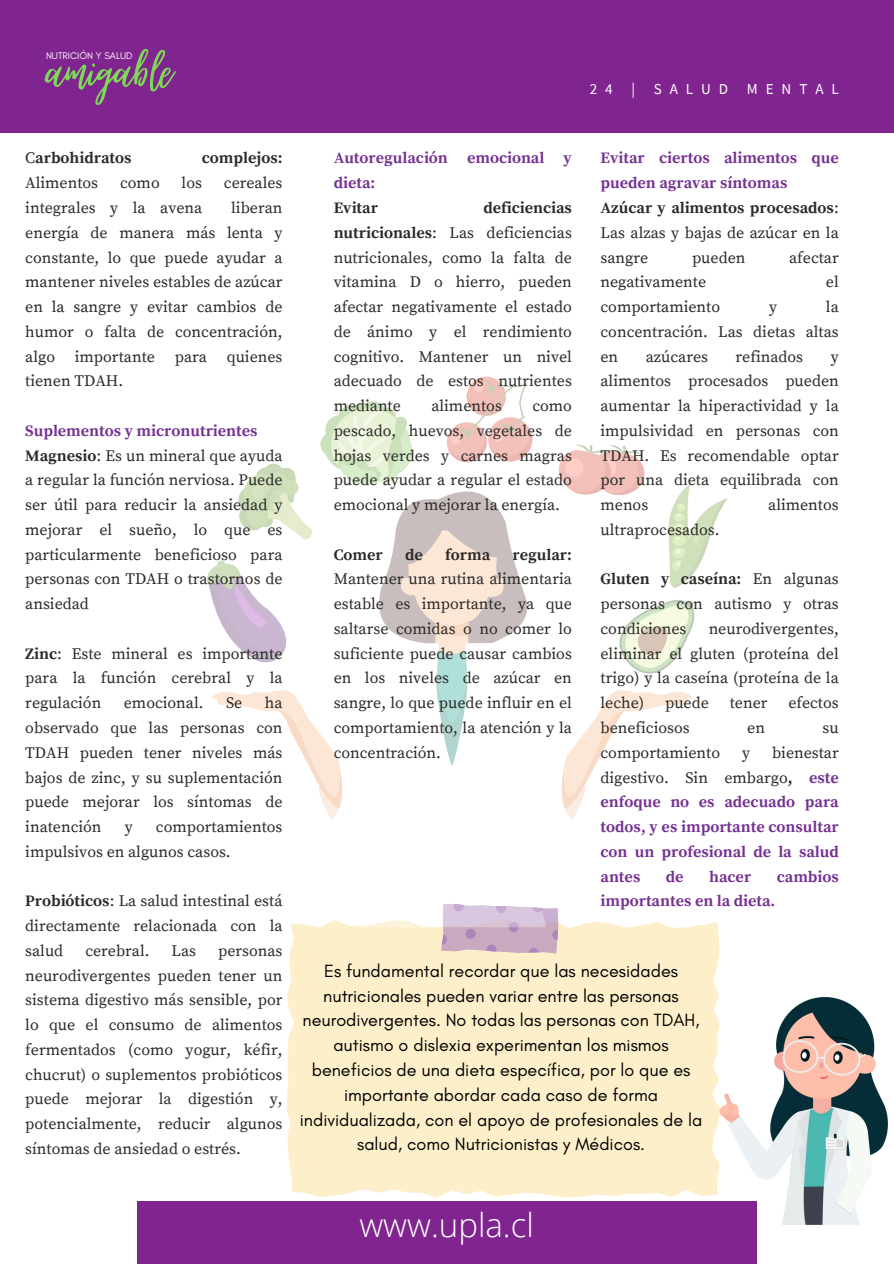
<style>
.page{position:relative;width:894px;height:1264px;background:#fff}
.page>*{position:absolute;margin:0;border:0;box-sizing:border-box;transform-origin:0 0}
.t1{font:72px "Virtual";color:#7ed957}
.t2{font:300 33px "Open Sans";color:#fff}
.t3{font:18px/24.8px "Glacial Indifference";color:#000;text-align:center}
.t4{font:15.9px/24.8px "Source Serif Pro";color:#2b2a27;text-align:justify}
.t5{font:700 15.9px/24.8px "Source Serif Pro";color:#753192}
.t6{font:700 15.9px "Source Serif Pro";color:#2b2a27}
.t7{font:15.15px "Source Sans Pro";letter-spacing:.52em;color:#fff}
.t8{font:9.9px "Glacial Indifference";color:#fff}
.s1{font-weight:400}
.s2{font-weight:700;color:#753192}
.s3{font-weight:700}
.s4{color:#2b2a27}
.s5{font-weight:400;color:#2b2a27}
</style>
<div class="page">
<div style="left:0;top:0;width:893px;height:132px;background:#80248f"></div>
<div style="left:138px;top:1200px;width:618px;height:63px;background:#80248f"></div>
<div style="left:286px;top:921px;width:433px;height:276px;background:#fcefca"></div>
<svg style="left:441px;top:927px;width:117px;height:26px;background:#c9aabf"></svg>
<img style="left:719px;top:997px;width:168px;height:227px">
<svg style="left:668px;top:483px;width:59px;height:104px"></svg>
<svg style="left:571px;top:690px;width:121px;height:130px"></svg>
<svg style="left:332px;top:751px;width:239px;height:176px"></svg>
<svg style="left:619px;top:600px;width:76px;height:74px"></svg>
<svg style="left:558px;top:444px;width:86px;height:51px"></svg>
<svg style="left:207px;top:376px;width:328px;height:444px"></svg>
<h4 class="t1" style="left:46px;top:33px;width:128px">amigable</h4>
<p class="t8" style="left:46px;top:50px;width:88px">NUTRICIÓN Y SALUD</p>
<h5 class="t6" style="left:25px;top:149px;width:108px"><span class="s1">C</span>arbohidratos</h5>
<h5 class="t6" style="left:202px;top:149px;width:82px">complejos:</h5>
<h5 class="t4" style="left:25px;top:171px;width:74px">Alimentos</h5>
<h5 class="t4" style="left:120px;top:171px;width:41px">como</h5>
<h5 class="t4" style="left:182px;top:171px;width:22px">los</h5>
<h5 class="t4" style="left:224px;top:171px;width:60px">cereales</h5>
<h5 class="t4" style="left:25px;top:196px;width:178px">integrales y la avena</h5>
<h5 class="t4" style="left:25px;top:196px;width:259px;text-indent:206px">liberan energía de manera más lenta y constante, lo que puede ayudar a mantener niveles estables de azúcar en la sangre y evitar cambios de humor o falta de concentración, algo importante para quienes tienen TDAH.</h5>
<h5 class="t4" style="left:25px;top:419px;width:259px;text-align:left"><span class="s2">Suplementos y micronutrientes<br></span><span class="s3">Magnesio</span>: Es un mineral que ayuda a regular la función nerviosa. Puede ser útil para reducir la ansiedad y mejorar el sueño, lo que es particularmente beneficioso para personas con TDAH o trastornos de ansiedad</h5>
<h5 class="t4" style="left:25px;top:641px;width:259px"><span class="s3">Zinc</span>: Este mineral es importante para la función cerebral y la regulación</h5>
<h5 class="t4" style="left:25px;top:691px;width:259px;text-indent:239px">ha observado que las personas con TDAH pueden tener niveles más bajos de zinc, y su suplementación puede mejorar los síntomas de inatención</h5>
<h5 class="t4" style="left:124px;top:691px;width:81px">emocional.</h5>
<h5 class="t4" style="left:226px;top:691px;width:18px">Se</h5>
<h5 class="t4" style="left:25px;top:815px;width:259px;text-indent:131px">comportamientos impulsivos en algunos casos.</h5>
<h5 class="t4" style="left:25px;top:889px;width:259px"><span class="s3">Probióticos</span>: La salud intestinal está directamente relacionada con la salud</h5>
<h5 class="t4" style="left:125px;top:815px;width:10px">y</h5>
<h5 class="t4" style="left:85px;top:938px;width:66px">cerebral.</h5>
<h5 class="t4" style="left:171px;top:938px;width:26px">Las</h5>
<h5 class="t4" style="left:25px;top:938px;width:259px;text-indent:193px">personas neurodivergentes pueden tener un sistema digestivo más sensible, por lo que el consumo de alimentos fermentados (como yogur, kéfir, chucrut) o suplementos probióticos puede mejorar la digestión y, potencialmente, reducir algunos síntomas de ansiedad o estrés.</h5>
<h5 class="t7" style="left:589px;top:79px;width:250px">24 | SALUD MENTAL</h5>
<h5 class="t5" style="left:333px;top:146px;width:240px">Autoregulación emocional y dieta:<br><span class="s4">Evitar</span></h5>
<h5 class="t4" style="left:333px;top:196px;width:240px;text-indent:150px"><span class="s3">deficiencias nutricionales</span>: Las deficiencias nutricionales, como la falta de vitamina D o hierro, pueden afectar negativamente el estado de ánimo y el rendimiento cognitivo. Mantener un nivel adecuado de estos nutrientes mediante</h5>
<h5 class="t4" style="left:431px;top:394px;width:72px">alimentos</h5>
<h5 class="t4" style="left:333px;top:394px;width:240px;text-indent:199px">como pescado, huevos, vegetales de hojas verdes y carnes magras puede ayudar a regular el estado emocional y mejorar la energía.</h5>
<h5 class="t6" style="left:333px;top:545px;width:51px">Comer</h5>
<h5 class="t6" style="left:405px;top:545px;width:19px">de</h5>
<h5 class="t6" style="left:445px;top:545px;width:46px">forma</h5>
<h5 class="t4" style="left:333px;top:542px;width:240px;text-indent:179px"><span class="s3">regular:<br></span>Mantener una rutina alimentaria estable es importante, ya que saltarse comidas o no comer lo suficiente puede causar cambios en los niveles de azúcar en sangre, lo que puede influir en el comportamiento, la atención y la concentración.</h5>
<h5 class="t5" style="left:600px;top:146px;width:240px">Evitar ciertos alimentos que pueden agravar síntomas<br><span class="s4">Azúcar y alimentos procesados</span><span class="s5">:<br>Las alzas y bajas de azúcar en la sangre</span></h5>
<h5 class="t4" style="left:691px;top:245px;width:55px">pueden</h5>
<h5 class="t4" style="left:789px;top:245px;width:51px">afectar</h5>
<h5 class="t4" style="left:600px;top:270px;width:107px">negativamente</h5>
<h5 class="t4" style="left:825px;top:270px;width:14px">el</h5>
<h5 class="t4" style="left:600px;top:295px;width:121px">comportamiento</h5>
<h5 class="t4" style="left:768px;top:295px;width:10px">y</h5>
<h5 class="t4" style="left:600px;top:295px;width:240px;text-indent:225px">la concentración. Las dietas altas en</h5>
<h5 class="t4" style="left:645px;top:344px;width:64px">azúcares</h5>
<h5 class="t4" style="left:735px;top:344px;width:69px">refinados</h5>
<h5 class="t4" style="left:600px;top:344px;width:240px;text-indent:230px">y alimentos procesados pueden aumentar la hiperactividad y la impulsividad en personas con TDAH. Es recomendable optar por una dieta equilibrada con menos</h5>
<h5 class="t4" style="left:768px;top:493px;width:72px">alimentos</h5>
<h5 class="t4" style="left:600px;top:518px;width:121px">ultraprocesados.</h5>
<p class="t4" style="left:600px;top:567px;width:240px"><span class="s3">Gluten y caseína:</span> En algunas personas con autismo y otras condiciones</p>
<p class="t4" style="left:600px;top:617px;width:240px;text-indent:108px">neurodivergentes, eliminar el gluten (proteína del trigo) y la caseína (proteína de la leche)</p>
<p class="t4" style="left:665px;top:691px;width:45px">puede</p>
<p class="t4" style="left:729px;top:691px;width:39px">tener</p>
<p class="t4" style="left:788px;top:691px;width:52px">efectos</p>
<p class="t4" style="left:600px;top:716px;width:91px">beneficiosos</p>
<p class="t4" style="left:747px;top:716px;width:19px">en</p>
<p class="t4" style="left:822px;top:716px;width:18px">su</p>
<p class="t4" style="left:600px;top:740px;width:121px">comportamiento</p>
<p class="t4" style="left:741px;top:740px;width:10px">y</p>
<p class="t5" style="left:600px;top:740px;width:240px;text-align:justify;text-indent:171px"><span class="s5">bienestar digestivo. Sin embargo</span><span class="s4">,</span> este enfoque no es adecuado para todos, y es importante consultar con un profesional de la salud antes</p>
<p class="t5" style="left:665px;top:864px;width:19px">de</p>
<p class="t5" style="left:709px;top:864px;width:44px">hacer</p>
<p class="t5" style="left:776px;top:864px;width:63px">cambios</p>
<p class="t5" style="left:600px;top:889px;width:176px">importantes en la dieta.</p>
<p class="t3" style="left:300px;top:958px;width:404px">Es fundamental recordar que las necesidades nutricionales pueden variar entre las personas neurodivergentes. No todas las personas con TDAH, autismo o dislexia experimentan los mismos beneficios de una dieta específica, por lo que es importante abordar cada caso de forma individualizada, con el apoyo de profesionales de la salud, como Nutricionistas y Médicos.</p>
<h1 class="t2" style="left:359px;top:1201px;width:176px">www.upla.cl</h1>
</div>
